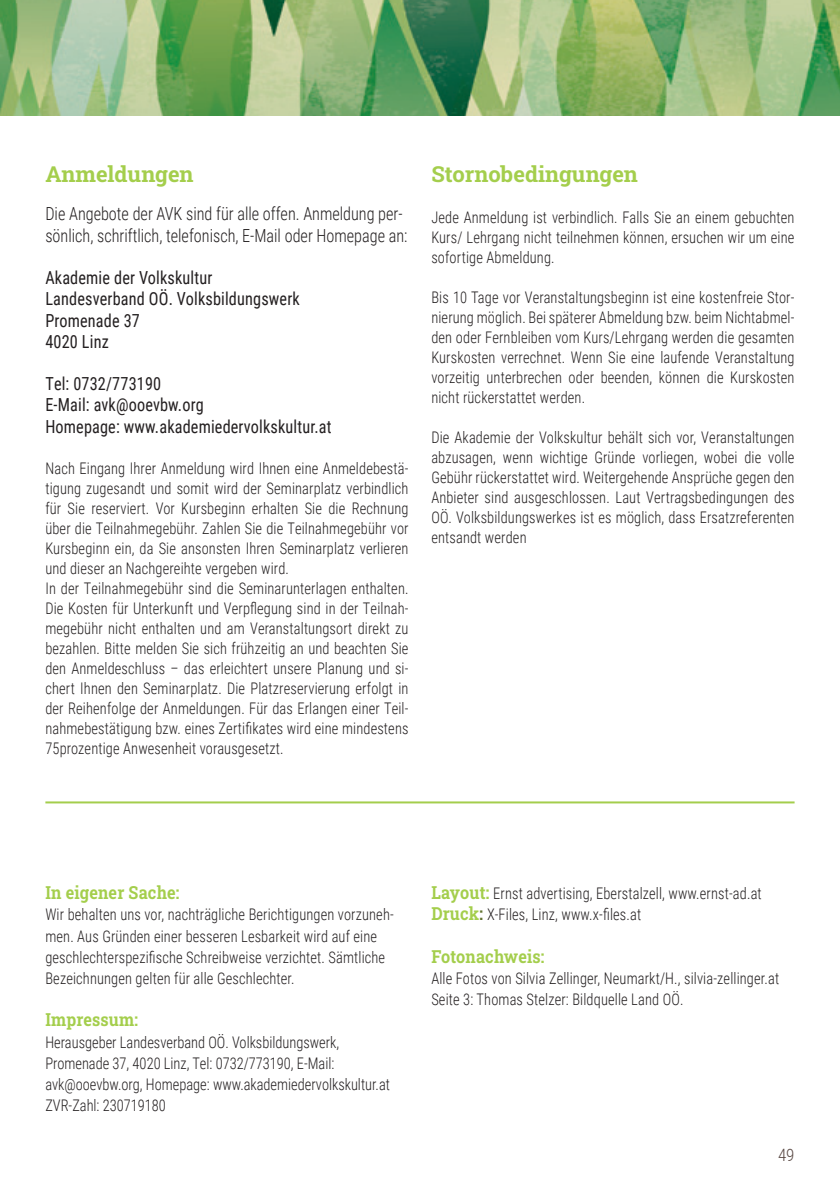
<style>
.page{position:relative;width:840px;height:1191px;background:#fff}
.page>*{position:absolute;margin:0;border:0;box-sizing:border-box;transform-origin:0 0}
.t1{font:700 22px "Roboto Slab";color:#a4ce4c}
.t2{font:18px/21.2px "Roboto Condensed";letter-spacing:.01em;color:#231f20;scale:.9 1}
.t3{font:300 18px/21.2px "Roboto Condensed";color:#231f20;scale:.9 1}
.t4{font:700 18px "Roboto Slab";letter-spacing:.01em;color:#a4ce4c;scale:.9 1}
.t5{font:300 17px "Roboto Condensed";color:#574641}
.t6{font:300 16px/20px "Roboto Condensed";letter-spacing:.01em;color:#231f20;scale:.9 1}
.s1{font-family:"Roboto Slab";font-weight:700;font-size:18px;color:#a4ce4c}
.s2{font-family:"Roboto Slab";font-weight:700;font-size:18px;color:#637432}
</style>
<div class="page">
<img style="left:0;top:0;width:839px;height:115px">
<hr style="left:45px;top:801px;width:749px;height:2px;background:#a4ce4c">
<h1 class="t1" style="left:45px;top:159px;width:150px">Anmeldungen</h1>
<p class="t3" style="left:45px;top:203px;width:403px">Die Angebote der AVK sind für alle offen. Anmeldung per&shy;sönlich, schriftlich, telefonisch, E-Mail oder Homepage an:</p>
<p class="t2" style="left:45px;top:266px;width:284px">Akademie der Volkskultur<br>Landesverband OÖ. Volksbildungswerk<br>Promenade 37<br>4020 Linz</p>
<p class="t2" style="left:45px;top:372px;width:319px">Tel: 0732/773190<br>E-Mail: avk@ooevbw.org<br>Homepage: www.akademiedervolkskultur.at</p>
<p class="t6" style="left:45px;top:457px;width:405px">Nach Eingang Ihrer Anmeldung wird Ihnen eine Anmeldebestä&shy;tigung zugesandt und somit wird der Seminarplatz verbindlich für Sie reserviert. Vor Kursbeginn erhalten Sie die Rechnung über die Teilnahmegebühr. Zahlen Sie die Teilnahmegebühr vor Kursbeginn ein, da Sie ansonsten Ihren Seminarplatz verlieren und dieser an Nachgereihte vergeben wird.<br>In der Teilnahmegebühr sind die Seminarunterlagen enthalten.<br>Die Kosten für Unterkunft und Verpflegung sind in der Teilnah&shy;megebühr nicht enthalten und am Veranstaltungsort direkt zu bezahlen. Bitte melden Sie sich frühzeitig an und beachten Sie den Anmeldeschluss – das erleichtert unsere Planung und si&shy;chert Ihnen den Seminarplatz. Die Platzreservierung erfolgt in der Reihenfolge der Anmeldungen. Für das Erlangen einer Teil&shy;nahmebestätigung bzw. eines Zertifikates wird eine mindestens 75prozentige Anwesenheit vorausgesetzt.</p>
<h1 class="t1" style="left:431px;top:159px;width:208px">Stornobedingungen</h1>
<p class="t6" style="left:431px;top:207px;width:405px;text-align:justify">Jede Anmeldung ist verbindlich. Falls Sie an einem gebuchten Kurs/ Lehrgang nicht teilnehmen können, ersuchen wir um eine sofortige Abmeldung.</p>
<p class="t6" style="left:431px;top:287px;width:405px;text-align:justify">Bis 10 Tage vor Veranstaltungsbeginn ist eine kostenfreie Stor&shy;nierung möglich. Bei späterer Abmeldung bzw. beim Nichtabmel&shy;den oder Fernbleiben vom Kurs/Lehrgang werden die gesamten Kurskosten verrechnet. Wenn Sie eine laufende Veranstaltung vorzeitig unterbrechen oder beenden, können die Kurskosten nicht rückerstattet werden.</p>
<p class="t6" style="left:431px;top:427px;width:405px;text-align:justify">Die Akademie der Volkskultur behält sich vor, Veranstaltungen abzusagen, wenn wichtige Gründe vorliegen, wobei die volle Gebühr rückerstattet wird. Weitergehende Ansprüche gegen den Anbieter sind ausgeschlossen. Laut Vertragsbedingungen des OÖ. Volksbildungswerkes ist es möglich, dass Ersatzreferenten entsandt werden</p>
<p class="t4" style="left:45px;top:880px;width:150px">In eigener Sache:</p>
<p class="t6" style="left:45px;top:903px;width:388px;line-height:21.2px">Wir behalten uns vor, nachträgliche Berichtigungen vorzuneh&shy;men. Aus Gründen einer besseren Lesbarkeit wird auf eine geschlechterspezifische Schreibweise verzichtet. Sämtliche Bezeichnungen gelten für alle Geschlechter.</p>
<p class="t4" style="left:45px;top:1007px;width:104px">Impressum:</p>
<p class="t6" style="left:45px;top:1030px;width:384px;line-height:21.2px">Herausgeber Landesverband OÖ. Volksbildungswerk, Promenade 37, 4020 Linz, Tel: 0732/773190, E-Mail: avk@ooevbw.org, Homepage: www.akademiedervolkskultur.at ZVR-Zahl: 230719180</p>
<p class="t6" style="left:431px;top:882px;width:368px;line-height:21.2px"><span class="s1">Layout:</span> Ernst advertising, Eberstalzell, www.ernst-ad.at<br><span class="s1">Druck</span><span class="s2">:</span> X-Files, Linz, www.x-files.at</p>
<p class="t4" style="left:431px;top:944px;width:127px">Fotonachweis:</p>
<p class="t6" style="left:431px;top:967px;width:388px;line-height:21.2px">Alle Fotos von Silvia Zellinger, Neumarkt/H., silvia-zellinger.at<br>Seite 3: Thomas Stelzer: Bildquelle Land OÖ.</p>
<p class="t5" style="left:777px;top:1142px;width:18px">49</p>
</div>
